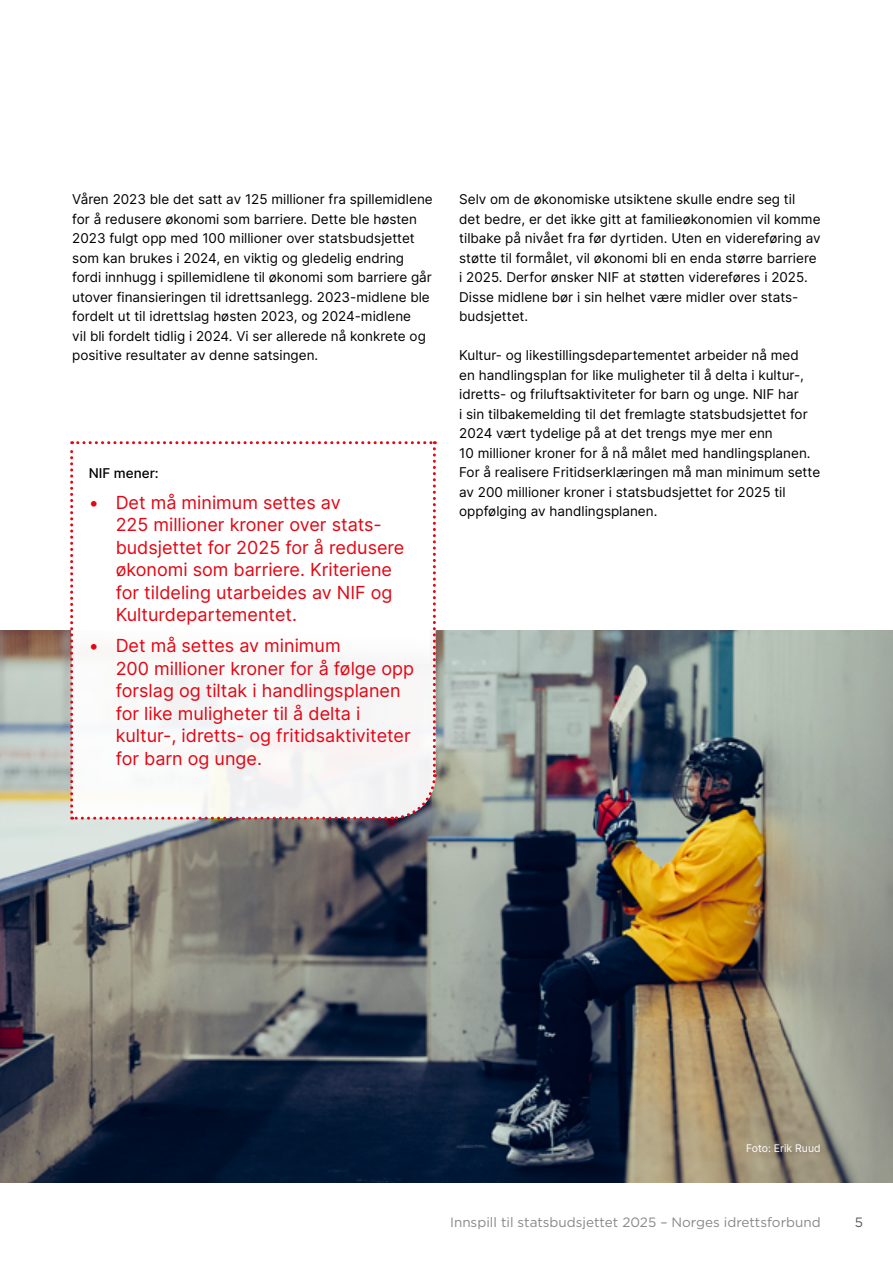
<style>
.page{position:relative;width:893px;height:1263px;background:#fff}
.page>*{position:absolute;margin:0;border:0;box-sizing:border-box;transform-origin:0 0}
.t1{font:18px/22.5px "Inter";color:#e30613}
.t2{font:13.5px/19.5px "Inter";color:#000}
.t3{font:13.5px "Gotham";color:#878787}
.t4{font:500 13.5px "Inter";color:#000}
.t5{font:13.5px "Gotham";color:#575756}
.t6{font:10.5px "Inter";color:#fff}
</style>
<div class="page">
<img style="left:0;top:630px;width:893px;height:552px">
<svg style="left:70px;top:441px;width:367px;height:380px"></svg>
<p class="t2" style="left:72px;top:189px;width:362px">Våren 2023 ble det satt av 125 millioner fra spillemidlene for å redusere økonomi som barriere. Dette ble høsten 2023 fulgt opp med 100 millioner over statsbudsjettet som kan brukes i 2024, en viktig og gledelig endring fordi innhugg i spillemidlene til økonomi som barriere går utover finansieringen til idrettsanlegg. 2023-midlene ble fordelt ut til idrettslag høsten 2023, og 2024-midlene<br>vil bli fordelt tidlig i 2024. Vi ser allerede nå konkrete og positive resultater av denne satsingen.</p>
<p class="t4" style="left:89px;top:463px;width:72px">NIF mener:</p>
<h1 class="t1" style="left:116px;top:490px;width:290px;text-indent:-27px">• Det må minimum settes av<br>225 millioner kroner over stats&shy;budsjettet for 2025 for å redusere økonomi som barriere. Kriteriene for tildeling utarbeides av NIF og<br>Kulturdepartementet.</h1>
<h1 class="t1" style="left:116px;top:634px;width:300px;text-indent:-27px">• Det må settes av minimum<br>200 millioner kroner for å følge opp forslag og tiltak i handlingsplanen for like muligheter til å delta i kultur-, idretts- og fritidsaktiviteter for barn og unge.</h1>
<p class="t2" style="left:459px;top:189px;width:363px">Selv om de økonomiske utsiktene skulle endre seg til<br>det bedre, er det ikke gitt at familieøkonomien vil komme tilbake på nivået fra før dyrtiden. Uten en videreføring av støtte til formålet, vil økonomi bli en enda større barriere i 2025. Derfor ønsker NIF at støtten videreføres i 2025.<br>Disse midlene bør i sin helhet være midler over stats&shy;budsjettet.</p>
<p class="t2" style="left:459px;top:345px;width:363px">Kultur- og likestillingsdepartementet arbeider nå med<br>en handlingsplan for like muligheter til å delta i kultur-, idretts- og friluftsaktiviteter for barn og unge. NIF har<br>i sin tilbakemelding til det fremlagte statsbudsjettet for 2024 vært tydelige på at det trengs mye mer enn<br>10 millioner kroner for å nå målet med handlingsplanen.<br>For å realisere Fritidserklæringen må man minimum sette av 200 millioner kroner i statsbudsjettet for 2025 til oppfølging av handlingsplanen.</p>
<p class="t6" style="left:746px;top:1141px;width:76px">Foto: Erik Ruud</p>
<p class="t3" style="left:450px;top:1213px;width:372px">Innspill til statsbudsjettet 2025 – Norges idrettsforbund</p>
<p class="t5" style="left:855px;top:1213px;width:10px">5</p>
</div>
